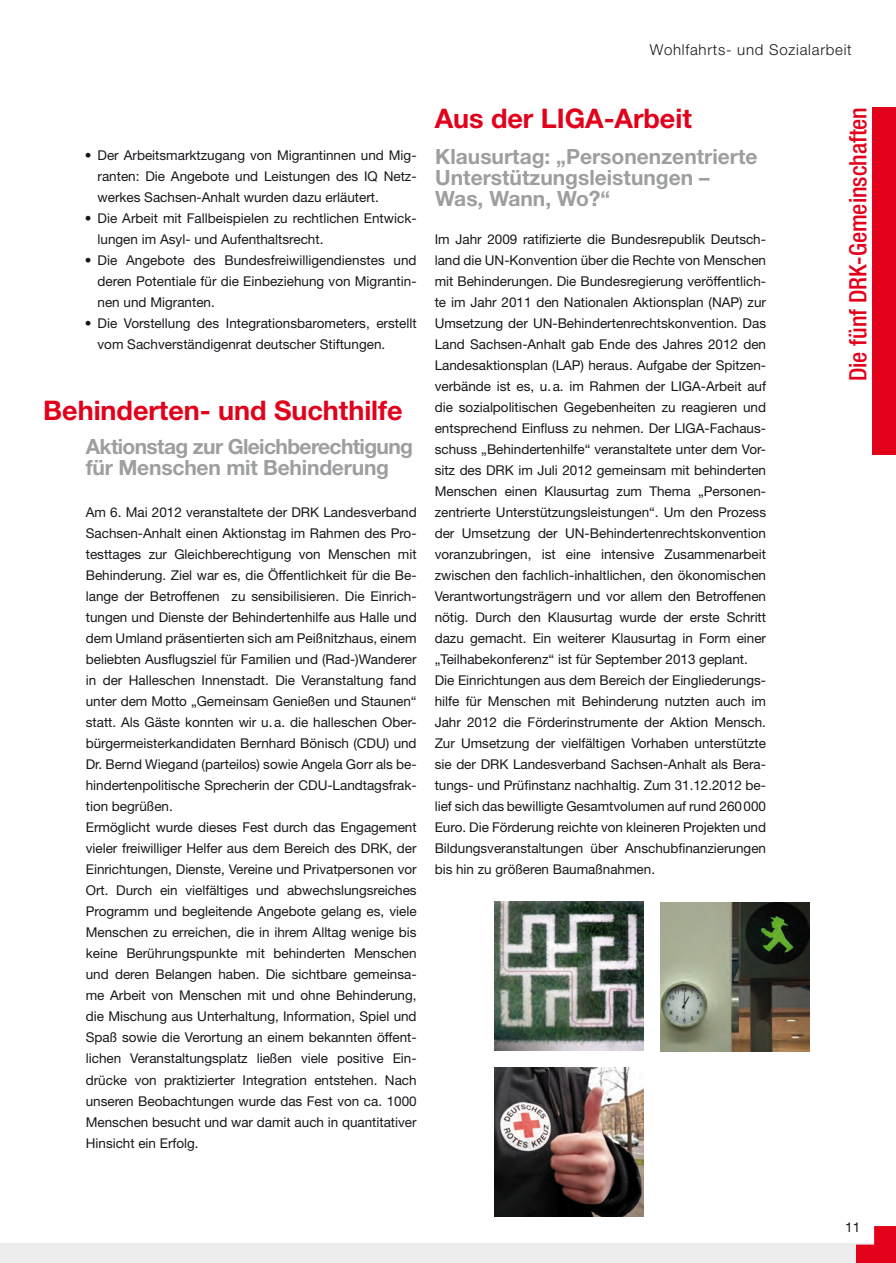
<style>
.page{position:relative;width:896px;height:1263px;background:#fff}
.page>*{position:absolute;margin:0;border:0;box-sizing:border-box;transform-origin:0 0}
.t1{font:700 27px "Helvetica Neue";color:#e2001a}
.Head{font:500 condensed 24px "Helvetica Neue";color:#e2001a}
.t2{font:700 21px/21px "Helvetica Neue";letter-spacing:-.005em;color:#9d9ea0}
.t3{font:700 21px/21px "Helvetica Neue";letter-spacing:-.03em;color:#9d9ea0}
.t4{font:300 15px "Helvetica Neue";letter-spacing:.05em;color:#1a171c}
.t5{font:13.5px/21px "Helvetica Neue";color:#1a171c;text-align:justify}
</style>
<div class="page">
<div style="left:1px;top:1242px;width:894px;height:20px;background:#ededee"></div>
<img style="left:494px;top:901px;width:149px;height:149px">
<img style="left:660px;top:902px;width:149px;height:149px">
<img style="left:494px;top:1067px;width:149px;height:149px">
<div style="left:872px;top:107px;width:23px;height:348px;background:#e2001a"></div>
<svg style="left:0;top:1242px;width:2px;height:21px"></svg>
<svg style="left:855px;top:1226px;width:41px;height:37px"></svg>
<p class="t4" style="left:638px;top:41px;width:215px">Die fünf DRK-Gemeinschaft n</p>
<p class="t4" style="left:649px;top:41px;width:203px">Wohlfahrts- und Sozialarbeit</p>
<p class="t5" style="left:97px;top:144px;width:320px;text-indent:-13px">• Der Arbeitsmarktzugang von Migrantinnen und Mig&shy;ranten: Die Angebote und Leistungen des IQ Netz&shy;werkes Sachsen-Anhalt wurden dazu erläutert.</p>
<p class="t5" style="left:97px;top:207px;width:320px;text-indent:-13px">• Die Arbeit mit Fallbeispielen zu rechtlichen Entwick&shy;lungen im Asyl- und Aufenthaltsrecht.</p>
<p class="t5" style="left:97px;top:249px;width:320px;text-indent:-13px">• Die Angebote des Bundesfreiwilligendienstes und deren Potentiale für die Einbeziehung von Migrantin&shy;nen und Migranten.</p>
<p class="t5" style="left:97px;top:312px;width:320px;text-indent:-13px">• Die Vorstellung des Integrationsbarometers, erstellt vom Sachverständigenrat deutscher Stiftungen.</p>
<p class="t1" style="left:43px;top:393px;width:361px">Behinderten- und Suchthilfe</p>
<p class="t3" style="left:86px;top:435px;width:329px">Aktionstag zur Gleichberechtigung für Menschen mit Behinderung</p>
<p class="t5" style="left:86px;top:501px;width:332px">Am 6. Mai 2012 veranstaltete der DRK Landesverband Sachsen-Anhalt einen Aktionstag im Rahmen des Pro&shy;testtages zur Gleichberechtigung von Menschen mit Behinderung. Ziel war es, die Öffentlichkeit für die Be&shy;lange der Betroffenen zu sensibilisieren. Die Einrich&shy;tungen und Dienste der Behindertenhilfe aus Halle und dem Umland präsentierten sich am Peißnitzhaus, einem beliebten Ausflugsziel für Familien und (Rad-)Wanderer in der Halleschen Innenstadt. Die Veranstaltung fand unter dem Motto „Gemeinsam Genießen und Staunen“ statt. Als Gäste konnten wir u.a. die halleschen Ober&shy;bürgermeisterkandidaten Bernhard Bönisch (CDU) und Dr. Bernd Wiegand (parteilos) sowie Angela Gorr als be&shy;hindertenpolitische Sprecherin der CDU-Landtagsfrak&shy;tion begrüßen.</p>
<p class="t5" style="left:86px;top:816px;width:332px">Ermöglicht wurde dieses Fest durch das Engagement vieler freiwilliger Helfer aus dem Bereich des DRK, der Einrichtungen, Dienste, Vereine und Privatpersonen vor Ort. Durch ein vielfältiges und abwechslungsreiches Programm und begleitende Angebote gelang es, viele Menschen zu erreichen, die in ihrem Alltag wenige bis keine Berührungspunkte mit behinderten Menschen und deren Belangen haben. Die sichtbare gemeinsa&shy;me Arbeit von Menschen mit und ohne Behinderung, die Mischung aus Unterhaltung, Information, Spiel und Spaß sowie die Verortung an einem bekannten öffent&shy;lichen Veranstaltungsplatz ließen viele positive Ein&shy;drücke von praktizierter Integration entstehen. Nach unseren Beobachtungen wurde das Fest von ca. 1000<br>Menschen besucht und war damit auch in quantitativer Hinsicht ein Erfolg.</p>
<p class="t1" style="left:434px;top:101px;width:258px">Aus der LIGA-Arbeit</p>
<p class="t2" style="left:435px;top:146px;width:324px">Klausurtag: „Personenzentrierte<br>Unterstützungsleistungen –</p>
<p class="t2" style="left:435px;top:188px;width:177px">Was, Wann, Wo?“</p>
<p class="t5" style="left:434px;top:228px;width:333px">Im Jahr 2009 ratifizierte die Bundesrepublik Deutsch&shy;land die UN-Konvention über die Rechte von Menschen mit Behinderungen. Die Bundesregierung veröffentlich&shy;te im Jahr 2011 den Nationalen Aktionsplan (NAP) zur Umsetzung der UN-Behindertenrechtskonvention. Das Land Sachsen-Anhalt gab Ende des Jahres 2012 den Landesaktionsplan (LAP) heraus. Aufgabe der Spitzen&shy;verbände ist es, u.a. im Rahmen der LIGA-Arbeit auf die sozialpolitischen Gegebenheiten zu reagieren und entsprechend Einfluss zu nehmen. Der LIGA-Fachaus&shy;schuss „Behindertenhilfe“ veranstaltete unter dem Vor&shy;sitz des DRK im Juli 2012 gemeinsam mit behinderten Menschen einen Klausurtag zum Thema „Personen&shy;zentrierte Unterstützungsleistungen“. Um den Prozess der Umsetzung der UN-Behindertenrechtskonvention voranzubringen, ist eine intensive Zusammenarbeit zwischen den fachlich-inhaltlichen, den ökonomischen Verantwortungsträgern und vor allem den Betroffenen nötig. Durch den Klausurtag wurde der erste Schritt dazu gemacht. Ein weiterer Klausurtag in Form einer „Teilhabekonferenz“ ist für September 2013 geplant.</p>
<p class="t5" style="left:434px;top:669px;width:333px">Die Einrichtungen aus dem Bereich der Eingliederungs&shy;hilfe für Menschen mit Behinderung nutzten auch im Jahr 2012 die Förderinstrumente der Aktion Mensch.<br>Zur Umsetzung der vielfältigen Vorhaben unterstützte sie der DRK Landesverband Sachsen-Anhalt als Bera&shy;tungs- und Prüfinstanz nachhaltig. Zum 31.12.2012 be&shy;lief sich das bewilligte Gesamtvolumen auf rund 260000<br>Euro. Die Förderung reichte von kleineren Projekten und Bildungsveranstaltungen über Anschubfinanzierungen bis hin zu größeren Baumaßnahmen.</p>
<p class="Head" style="left:843px;top:381px;width:276px;rotate:-90deg">Die fünf DRK-Gemeinschaften</p>
<p class="t5" style="left:845px;top:1216px;width:17px">11</p>
</div>
